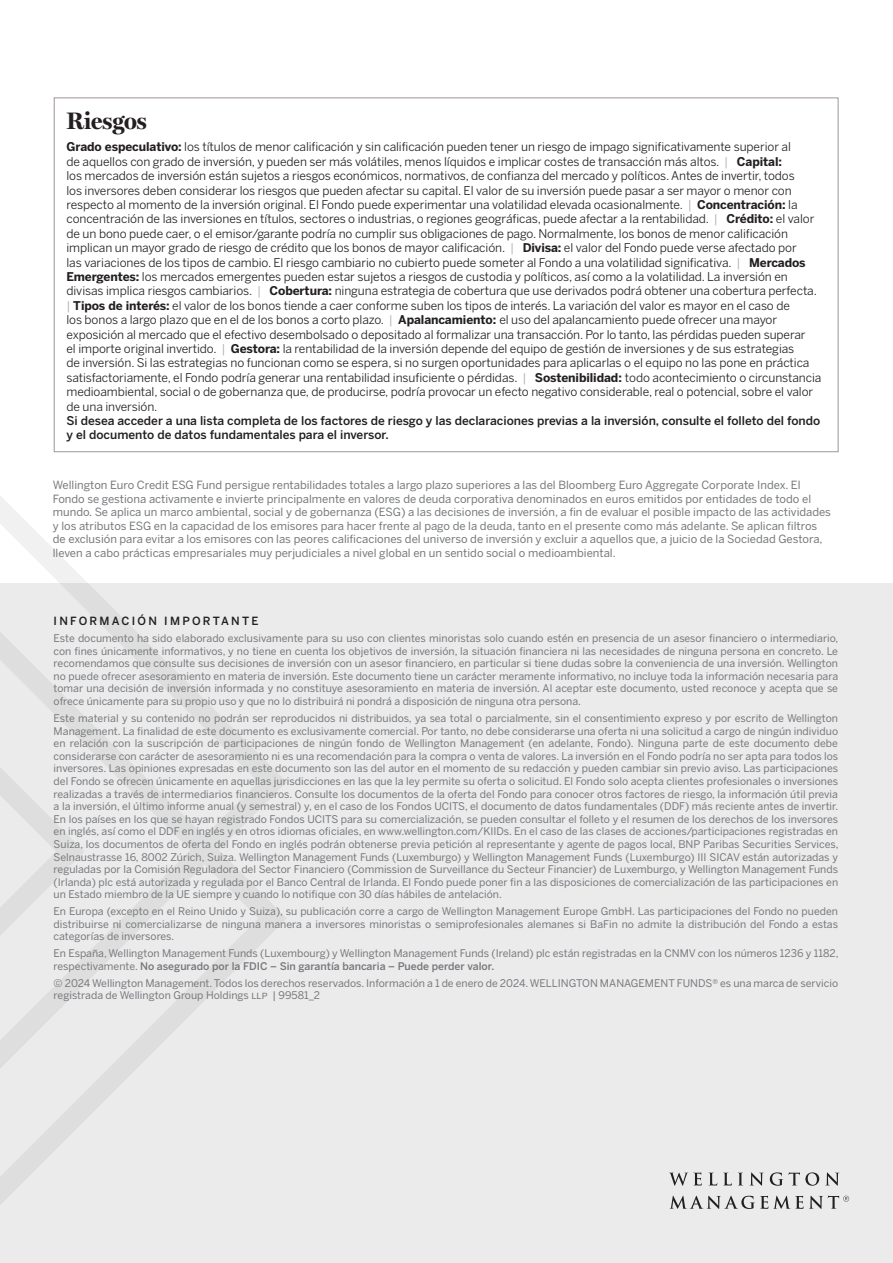
<style>
.page{position:relative;width:893px;height:1263px;background:#fff}
.page>*{position:absolute;margin:0;border:0;box-sizing:border-box;transform-origin:0 0}
.Headline_2_-_Black{font:700 24px "Miller Display";color:#231f20}
.Body_Copy_-_Black{font:12px/14.4px "Benton Sans";letter-spacing:-.005em;color:#231f20}
.Body_Copy_-_Black-2{font:500 12px/14.4px "Benton Sans";color:#231f20}
.Legal_-_Gray{font:11.25px/13.5px "Benton Sans";color:#76787b}
.Subhead_2_-_Black{font:500 11.25px "Benton Sans";letter-spacing:.2em;color:#231f20}
.Legal_-_Gray-2{font:10.5px/12.6px "Benton Sans";color:#76787b;text-align:justify}
.s1{font-weight:700}
.s2{color:#aea8a7}
.s3{font-weight:500}
</style>
<div class="page">
<div style="left:0;top:584px;width:893px;height:679px;background:#ebebec"></div>
<svg style="left:0;top:496px;width:287px;height:708px"></svg>
<svg style="left:0;top:753px;width:85px;height:196px"></svg>
<svg style="left:669px;top:1172px;width:170px;height:14px"></svg>
<svg style="left:670px;top:1196px;width:179px;height:13px"></svg>
<p class="Headline_2_-_Black" style="left:66px;top:101px;width:82px">Riesgos</p>
<p class="Body_Copy_-_Black" style="left:66px;top:139px;width:756px"><span class="s1">Grado especulativo:</span> los títulos de menor calificación y sin calificación pueden tener un riesgo de impago significativamente superior al<br>de aquellos con grado de inversión, y pueden ser más volátiles, menos líquidos e implicar costes de transacción más altos. <span class="s2">|</span> <span class="s1">Capital:<br></span>los mercados de inversión están sujetos a riesgos económicos, normativos, de confianza del mercado y políticos. Antes de invertir, todos<br>los inversores deben considerar los riesgos que pueden afectar su capital. El valor de su inversión puede pasar a ser mayor o menor con respecto al momento de la inversión original. El Fondo puede experimentar una volatilidad elevada ocasionalmente. <span class="s2">|</span> <span class="s1">Concentración:</span> la concentración de las inversiones en títulos, sectores o industrias, o regiones geográficas, puede afectar a la rentabilidad. <span class="s2">|</span> <span class="s1">Crédito:</span> el valor de un bono puede caer, o el emisor/garante podría no cumplir sus obligaciones de pago. Normalmente, los bonos de menor calificación implican un mayor grado de riesgo de crédito que los bonos de mayor calificación. <span class="s2">|</span> <span class="s1">Divisa:</span> el valor del Fondo puede verse afectado por<br>las variaciones de los tipos de cambio. El riesgo cambiario no cubierto puede someter al Fondo a una volatilidad significativa. <span class="s2">|</span> <span class="s1">Mercados Emergentes:</span> los mercados emergentes pueden estar sujetos a riesgos de custodia y políticos, así como a la volatilidad. La inversión en divisas implica riesgos cambiarios. <span class="s2">|</span> <span class="s1">Cobertura:</span> ninguna estrategia de cobertura que use derivados podrá obtener una cobertura perfecta. <span class="s2">|</span> <span class="s1">Tipos de interés:</span> el valor de los bonos tiende a caer conforme suben los tipos de interés. La variación del valor es mayor en el caso de<br>los bonos a largo plazo que en el de los bonos a corto plazo. <span class="s2">|</span> <span class="s1">Apalancamiento:</span> el uso del apalancamiento puede ofrecer una mayor exposición al mercado que el efectivo desembolsado o depositado al formalizar una transacción. Por lo tanto, las pérdidas pueden superar<br>el importe original invertido. <span class="s2">|</span> <span class="s1">Gestora:</span> la rentabilidad de la inversión depende del equipo de gestión de inversiones y de sus estrategias<br>de inversión. Si las estrategias no funcionan como se espera, si no surgen oportunidades para aplicarlas o el equipo no las pone en práctica satisfactoriamente, el Fondo podría generar una rentabilidad insuficiente o pérdidas. <span class="s2">|</span> <span class="s1">Sostenibilidad:</span> todo acontecimiento o circunstancia medioambiental, social o de gobernanza que, de producirse, podría provocar un efecto negativo considerable, real o potencial, sobre el valor de una inversión.</p>
<p class="Body_Copy_-_Black-2" style="left:66px;top:413px;width:755px">Si desea acceder a una lista completa de los factores de riesgo y las declaraciones previas a la inversión, consulte el folleto del fondo y el documento de datos fundamentales para el inversor.</p>
<p class="Legal_-_Gray" style="left:53px;top:478px;width:780px">Wellington Euro Credit ESG Fund persigue rentabilidades totales a largo plazo superiores a las del Bloomberg Euro Aggregate Corporate Index. El Fondo se gestiona activamente e invierte principalmente en valores de deuda corporativa denominados en euros emitidos por entidades de todo el mundo. Se aplica un marco ambiental, social y de gobernanza (ESG) a las decisiones de inversión, a fin de evaluar el posible impacto de las actividades y los atributos ESG en la capacidad de los emisores para hacer frente al pago de la deuda, tanto en el presente como más adelante. Se aplican filtros de exclusión para evitar a los emisores con las peores calificaciones del universo de inversión y excluir a aquellos que, a juicio de la Sociedad Gestora, lleven a cabo prácticas empresariales muy perjudiciales a nivel global en un sentido social o medioambiental.</p>
<p class="Subhead_2_-_Black" style="left:54px;top:613px;width:206px">INFORMACIÓN IMPORTANTE</p>
<p class="Legal_-_Gray-2" style="left:54px;top:631px;width:786px">Este documento ha sido elaborado exclusivamente para su uso con clientes minoristas solo cuando estén en presencia de un asesor financiero o intermediario, con fines únicamente informativos, y no tiene en cuenta los objetivos de inversión, la situación financiera ni las necesidades de ninguna persona en concreto. Le recomendamos que consulte sus decisiones de inversión con un asesor financiero, en particular si tiene dudas sobre la conveniencia de una inversión. Wellington no puede ofrecer asesoramiento en materia de inversión. Este documento tiene un carácter meramente informativo, no incluye toda la información necesaria para tomar una decisión de inversión informada y no constituye asesoramiento en materia de inversión. Al aceptar este documento, usted reconoce y acepta que se ofrece únicamente para su propio uso y que no lo distribuirá ni pondrá a disposición de ninguna otra persona.</p>
<p class="Legal_-_Gray-2" style="left:54px;top:711px;width:786px">Este material y su contenido no podrán ser reproducidos ni distribuidos, ya sea total o parcialmente, sin el consentimiento expreso y por escrito de Wellington Management. La finalidad de este documento es exclusivamente comercial. Por tanto, no debe considerarse una oferta ni una solicitud a cargo de ningún individuo en relación con la suscripción de participaciones de ningún fondo de Wellington Management (en adelante, Fondo). Ninguna parte de este documento debe considerarse con carácter de asesoramiento ni es una recomendación para la compra o venta de valores. La inversión en el Fondo podría no ser apta para todos los inversores. Las opiniones expresadas en este documento son las del autor en el momento de su redacción y pueden cambiar sin previo aviso. Las participaciones del Fondo se ofrecen únicamente en aquellas jurisdicciones en las que la ley permite su oferta o solicitud. El Fondo solo acepta clientes profesionales o inversiones realizadas a través de intermediarios financieros. Consulte los documentos de la oferta del Fondo para conocer otros factores de riesgo, la información útil previa a la inversión, el último informe anual (y semestral) y, en el caso de los Fondos UCITS, el documento de datos fundamentales (DDF) más reciente antes de invertir.<br>En los países en los que se hayan registrado Fondos UCITS para su comercialización, se pueden consultar el folleto y el resumen de los derechos de los inversores en inglés, así como el DDF en inglés y en otros idiomas oficiales, en www.wellington.com/KIIDs. En el caso de las clases de acciones/participaciones registradas en Suiza, los documentos de oferta del Fondo en inglés podrán obtenerse previa petición al representante y agente de pagos local, BNP Paribas Securities Services, Selnaustrasse 16, 8002 Zúrich, Suiza. Wellington Management Funds (Luxemburgo) y Wellington Management Funds (Luxemburgo) III SICAV están autorizadas y reguladas por la Comisión Reguladora del Sector Financiero (Commission de Surveillance du Secteur Financier) de Luxemburgo, y Wellington Management Funds (Irlanda) plc está autorizada y regulada por el Banco Central de Irlanda. El Fondo puede poner fin a las disposiciones de comercialización de las participaciones en un Estado miembro de la UE siempre y cuando lo notifique con 30 días hábiles de antelación.</p>
<p class="Legal_-_Gray-2" style="left:54px;top:904px;width:786px">En Europa (excepto en el Reino Unido y Suiza), su publicación corre a cargo de Wellington Management Europe GmbH. Las participaciones del Fondo no pueden distribuirse ni comercializarse de ninguna manera a inversores minoristas o semiprofesionales alemanes si BaFin no admite la distribución del Fondo a estas categorías de inversores.</p>
<p class="Legal_-_Gray-2" style="left:54px;top:946px;width:786px">En España, Wellington Management Funds (Luxembourg) y Wellington Management Funds (Ireland) plc están registradas en la CNMV con los números 1236 y 1182, respectivamente. <span class="s3">No asegurado por la FDIC – Sin garantía bancaria – Puede perder valor.</span></p>
<p class="Legal_-_Gray-2" style="left:54px;top:976px;width:786px">© 2024 Wellington Management. Todos los derechos reservados. Información a 1 de enero de 2024. WELLINGTON MANAGEMENT FUNDS® es una marca de servicio registrada de Wellington Group Holdings llp | 99581_2</p>
</div>
